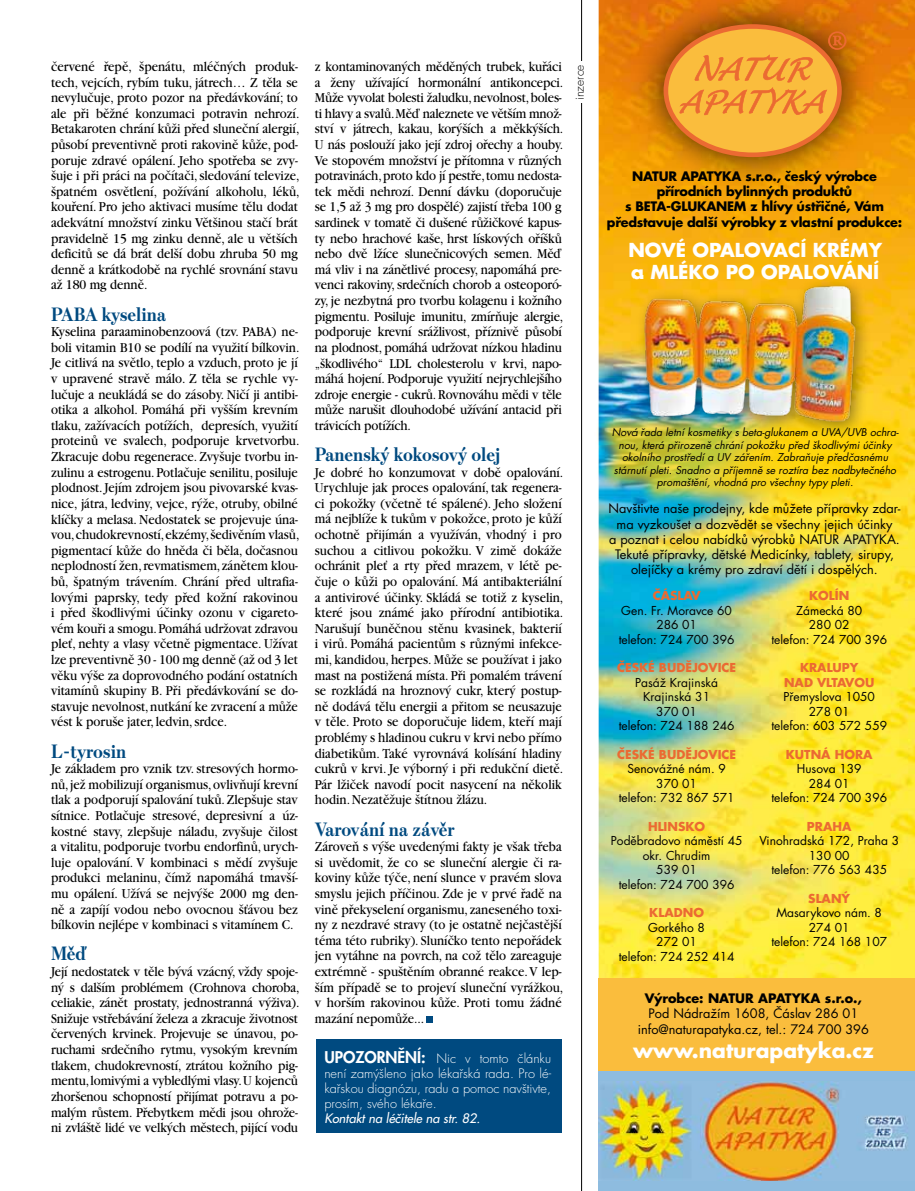
<style>
.page{position:relative;width:915px;height:1191px;background:#fff}
.page>*{position:absolute;margin:0;border:0;box-sizing:border-box;transform-origin:0 0}
.t1{font:700 20.25px "Futura CE";color:#fff}
.t2{font:700 19.5px "Escrow";color:#004a80;scale:.9 1}
.t3{font:700 18.75px/22.5px "Futura CE";color:#fff}
.t4{font:14.25px/15.6px "Garamond CE";color:#000;text-align:justify;scale:.9 1}
.t5{font:12.75px/15.3px "Futura CE";color:#000;text-align:center}
.t6{font:700 12.75px/15.3px "Futura CE";letter-spacing:-.02em;color:#000;text-align:center}
.t7{font:300 12.75px/15px "Futura CE";color:#fff;text-align:justify}
.t8{font:700 12.75px "Futura CE";color:#000}
.t9{font:italic 12.75px "Futura CE";color:#fff}
.t10{font:12px/14.4px "Futura CE";color:#000;text-align:center}
.t11{font:700 12px/14.4px "Futura CE";color:#eb6a32;text-align:center}
.t12{font:300 12px "Futura CE";color:#000}
.t13{font:italic 10.5px/12.6px "Futura CE";color:#000;text-align:center}
.s1{font-weight:800;font-size:15.75px}
</style>
<div class="page">
<hr style="left:581px;top:0;width:1px;height:1191px;background:#000">
<div style="left:574px;top:61px;width:12px;height:42px;background:#fff"></div>
<div style="left:316px;top:1039px;width:245px;height:93px;background:#004a80"></div>
<div style="left:426px;top:1016px;width:7px;height:6px;background:#004a80"></div>
<img style="left:598px;top:0;width:316px;height:978px">
<div style="left:598px;top:1070px;width:316px;height:121px;background:#8ebcdf"></div>
<div style="left:598px;top:978px;width:316px;height:92px;background:#fabd3d"></div>
<img style="left:598px;top:1082px;width:310px;height:99px">
<div style="left:628px;top:0;width:246px;height:188px;background:#000;opacity:.75"></div>
<svg style="left:663px;top:24px;width:183px;height:133px;background:#e89a2d"></svg>
<div style="left:592px;top:408px;width:321px;height:97px;background:#ffd400;opacity:.75"></div>
<div style="left:634px;top:275px;width:236px;height:162px;background:#000;opacity:.4"></div>
<img style="left:642px;top:281px;width:215px;height:142px">
<p class="t4" style="left:51px;top:59px;width:277px">červené řepě, špenátu, mléčných produk&shy;tech, vejcích, rybím tuku, játrech… Z těla se nevylučuje, proto pozor na předávkování; to ale při běžné konzumaci potravin nehrozí.<br>Betakaroten chrání kůži před sluneční alergií, působí preventivně proti rakovině kůže, pod&shy;poruje zdravé opálení. Jeho spotřeba se zvy&shy;šuje i při práci na počítači, sledování televize, špatném osvětlení, požívání alkoholu, léků, kouření. Pro jeho aktivaci musíme tělu dodat adekvátní množství zinku Většinou stačí brát pravidelně 15 mg zinku denně, ale u větších deficitů se dá brát delší dobu zhruba 50 mg denně a krátkodobě na rychlé srovnání stavu až 180 mg denně.</p>
<h2 class="t2" style="left:51px;top:301px;width:129px">PABA kyselina</h2>
<p class="t4" style="left:51px;top:324px;width:277px">Kyselina paraaminobenzoová (tzv. PABA) ne&shy;boli vitamin B10 se podílí na využití bílkovin.<br>Je citlivá na světlo, teplo a vzduch, proto je jí v upravené stravě málo. Z těla se rychle vy&shy;lučuje a neukládá se do zásoby. Ničí ji antibi&shy;otika a alkohol. Pomáhá při vyšším krevním tlaku, zažívacích potížích, depresích, využití proteinů ve svalech, podporuje krvetvorbu.<br>Zkracuje dobu regenerace. Zvyšuje tvorbu in&shy;zulinu a estrogenu. Potlačuje senilitu, posiluje plodnost. Jejím zdrojem jsou pivovarské kvas&shy;nice, játra, ledviny, vejce, rýže, otruby, obilné klíčky a melasa. Nedostatek se projevuje úna&shy;vou, chudokrevností, ekzémy, šedivěním vlasů, pigmentací kůže do hněda či běla, dočasnou neplodností žen, revmatismem, zánětem klou&shy;bů, špatným trávením. Chrání před ultrafia&shy;lovými paprsky, tedy před kožní rakovinou i před škodlivými účinky ozonu v cigareto&shy;vém kouři a smogu. Pomáhá udržovat zdravou pleť, nehty a vlasy včetně pigmentace. Užívat lze preventivně 30 - 100 mg denně (až od 3 let věku výše za doprovodného podání ostatních vitamínů skupiny B. Při předávkování se do&shy;stavuje nevolnost, nutkání ke zvracení a může vést k poruše jater, ledvin, srdce.</p>
<h2 class="t2" style="left:51px;top:738px;width:85px">L-tyrosin</h2>
<p class="t4" style="left:51px;top:761px;width:276px">Je základem pro vznik tzv. stresových hormo&shy;nů, jež mobilizují organismus, ovlivňují krevní tlak a podporují spalování tuků. Zlepšuje stav sítnice. Potlačuje stresové, depresivní a úz&shy;kostné stavy, zlepšuje náladu, zvyšuje čilost a vitalitu, podporuje tvorbu endorfinů, urych&shy;luje opalování. V kombinaci s mědí zvyšuje produkci melaninu, čímž napomáhá tmavší&shy;mu opálení. Užívá se nejvýše 2000 mg den&shy;ně a zapíjí vodou nebo ovocnou šťávou bez bílkovin nejlépe v kombinaci s vitamínem C.</p>
<h2 class="t2" style="left:51px;top:941px;width:40px">Měď</h2>
<p class="t4" style="left:51px;top:964px;width:277px">Její nedostatek v těle bývá vzácný, vždy spoje&shy;ný s dalším problémem (Crohnova choroba, celiakie, zánět prostaty, jednostranná výživa).<br>Snižuje vstřebávání železa a zkracuje životnost červených krvinek. Projevuje se únavou, po&shy;ruchami srdečního rytmu, vysokým krevním tlakem, chudokrevností, ztrátou kožního pig&shy;mentu, lomivými a vybledlými vlasy. U kojenců zhoršenou schopností přijímat potravu a po&shy;malým růstem. Přebytkem mědi jsou ohrože&shy;ni zvláště lidé ve velkých městech, pijící vodu</p>
<p class="t4" style="left:315px;top:59px;width:277px">z kontaminovaných měděných trubek, kuřáci a ženy užívající hormonální antikoncepci.<br>Může vyvolat bolesti žaludku, nevolnost, boles&shy;ti hlavy a svalů. Měď naleznete ve větším množ&shy;ství v játrech, kakau, korýších a měkkýších.<br>U nás poslouží jako její zdroj ořechy a houby.<br>Ve stopovém množství je přítomna v různých potravinách, proto kdo jí pestře, tomu nedosta&shy;tek mědi nehrozí. Denní dávku (doporučuje se 1,5 až 3 mg pro dospělé) zajistí třeba 100 g sardinek v tomatě či dušené růžičkové kapus&shy;ty nebo hrachové kaše, hrst lískových oříšků nebo dvě lžíce slunečnicových semen. Měď má vliv i na zánětlivé procesy, napomáhá pre&shy;venci rakoviny, srdečních chorob a osteoporó&shy;zy, je nezbytná pro tvorbu kolagenu i kožního pigmentu. Posiluje imunitu, zmírňuje alergie, podporuje krevní srážlivost, příznivě působí na plodnost, pomáhá udržovat nízkou hladinu „škodlivého“ LDL cholesterolu v krvi, napo&shy;máhá hojení. Podporuje využití nejrychlejšího zdroje energie - cukrů. Rovnováhu mědi v těle může narušit dlouhodobé užívání antacid při trávicích potížích.</p>
<h2 class="t2" style="left:315px;top:442px;width:207px">Panenský kokosový olej</h2>
<p class="t4" style="left:315px;top:465px;width:277px">Je dobré ho konzumovat v době opalování.<br>Urychluje jak proces opalování, tak regenera&shy;ci pokožky (včetně té spálené). Jeho složení má nejblíže k tukům v pokožce, proto je kůží ochotně přijímán a využíván, vhodný i pro suchou a citlivou pokožku. V zimě dokáže ochránit pleť a rty před mrazem, v létě pe&shy;čuje o kůži po opalování. Má antibakteriální a antivirové účinky. Skládá se totiž z kyselin, které jsou známé jako přírodní antibiotika.<br>Narušují buněčnou stěnu kvasinek, bakterií i virů. Pomáhá pacientům s různými infekce&shy;mi, kandidou, herpes. Může se používat i jako mast na postižená místa. Při pomalém trávení se rozkládá na hroznový cukr, který postup&shy;ně dodává tělu energii a přitom se neusazuje v těle. Proto se doporučuje lidem, kteří mají problémy s hladinou cukru v krvi nebo přímo diabetikům. Také vyrovnává kolísání hladiny cukrů v krvi. Je výborný i při redukční dietě.<br>Pár lžiček navodí pocit nasycení na několik hodin. Nezatěžuje štítnou žlázu.</p>
<h2 class="t2" style="left:315px;top:816px;width:157px">Varování na závěr</h2>
<p class="t4" style="left:315px;top:839px;width:277px">Zároveň s výše uvedenými fakty je však třeba si uvědomit, že co se sluneční alergie či ra&shy;koviny kůže týče, není slunce v pravém slova smyslu jejich příčinou. Zde je v prvé řadě na vině překyselení organismu, zaneseného toxi&shy;ny z nezdravé stravy (to je ostatně nejčastější téma této rubriky). Sluníčko tento nepořádek jen vytáhne na povrch, na což tělo zareaguje extrémně - spuštěním obranné reakce. V lep&shy;ším případě se to projeví sluneční vyrážkou, v horším rakovinou kůže. Proti tomu žádné mazání nepomůže...</p>
<p class="t7" style="left:324px;top:1051px;width:228px"><span class="s1">UPOZORNĚNÍ:</span> Nic v tomto článku není zamýšleno jako lékařská rada. Pro lé&shy;kařskou diagnózu, radu a pomoc navštivte, prosím, svého lékaře.</p>
<p class="t9" style="left:324px;top:1110px;width:157px">Kontakt na léčitele na str. 82.</p>
<p class="t12" style="left:572px;top:100px;width:37px;rotate:-90deg">inzerce</p>
<p class="t6" style="left:606px;top:168px;width:296px">NATUR APATYKA S.R.O., ČESKÝ VÝROBCE PŘÍRODNÍCH BYLINNÝCH PRODUKTŮ<br>S BETA-GLUKANEM Z HLÍVY ÚSTŘIČNÉ, VÁM PŘEDSTAVUJE DALŠÍ VÝROBKY Z VLASTNÍ PRODUKCE:</p>
<h3 class="t3" style="left:628px;top:238px;width:255px">NOVÉ OPALOVACÍ KRÉMY<br>A MLÉKO PO OPALOVÁNÍ</h3>
<p class="t13" style="left:611px;top:426px;width:288px">Nová řada letní kosmetiky s beta-glukanem a UVA/UVB ochra&shy;nou, která přirozeně chrání pokožku před škodlivými účinky okolního prostředí a UV zářením. Zabraňuje předčasnému stárnutí pleti. Snadno a příjemně se roztíra bez nadbytečného promaštění, vhodná pro všechny typy pleti.</p>
<p class="t5" style="left:608px;top:501px;width:293px">Navštivte naše prodejny, kde můžete přípravky zdar&shy;ma vyzkoušet a dozvědět se všechny jejich účinky<br>a poznat i celou nabídků výrobků NATUR APATYKA.<br>Tekuté přípravky, dětské Medicínky, tablety, sirupy, olejíčky a krémy pro zdraví dětí i dospělých.</p>
<p class="t11" style="left:652px;top:589px;width:49px">ČÁSLAV</p>
<p class="t10" style="left:618px;top:603px;width:117px">Gen. Fr. Moravce 60<br>286 01<br>telefon: 724 700 396</p>
<p class="t11" style="left:617px;top:661px;width:120px">ČESKÉ BUDĚJOVICE</p>
<p class="t10" style="left:618px;top:675px;width:117px">Pasáž Krajinská<br>Krajinská 31<br>370 01<br>telefon: 724 188 246</p>
<p class="t11" style="left:617px;top:747px;width:120px">ČESKÉ BUDĚJOVICE</p>
<p class="t10" style="left:618px;top:762px;width:117px">Senovážné nám. 9<br>370 01<br>telefon: 732 867 571</p>
<p class="t11" style="left:647px;top:819px;width:59px">HLINSKO</p>
<p class="t10" style="left:610px;top:834px;width:133px">Poděbradovo náměstí 45 okr. Chrudim<br>539 01<br>telefon: 724 700 396</p>
<p class="t11" style="left:649px;top:905px;width:56px">KLADNO</p>
<p class="t10" style="left:618px;top:920px;width:117px">Gorkého 8<br>272 01<br>telefon: 724 252 414</p>
<p class="t11" style="left:808px;top:589px;width:42px">KOLÍN</p>
<p class="t10" style="left:771px;top:603px;width:117px">Zámecká 80<br>280 02<br>telefon: 724 700 396</p>
<p class="t11" style="left:783px;top:661px;width:92px">KRALUPY<br>NAD VLTAVOU</p>
<p class="t10" style="left:771px;top:690px;width:117px">Přemyslova 1050<br>278 01<br>telefon: 603 572 559</p>
<p class="t11" style="left:785px;top:747px;width:88px">KUTNÁ HORA</p>
<p class="t10" style="left:771px;top:762px;width:117px">Husova 139<br>284 01<br>telefon: 724 700 396</p>
<p class="t11" style="left:806px;top:819px;width:46px">PRAHA</p>
<p class="t10" style="left:759px;top:834px;width:141px">Vinohradská 172, Praha 3<br>130 00<br>telefon: 776 563 435</p>
<p class="t11" style="left:808px;top:891px;width:43px">SLANÝ</p>
<p class="t10" style="left:771px;top:906px;width:117px">Masarykovo nám. 8<br>274 01<br>telefon: 724 168 107</p>
<p class="t8" style="left:644px;top:990px;width:218px">VÝROBCE: NATUR APATYKA S.R.O.,</p>
<p class="t5" style="left:637px;top:1006px;width:233px">Pod Nádražím 1608, Čáslav 286 01 info@naturapatyka.cz, tel.: 724 700 396</p>
<h1 class="t1" style="left:633px;top:1037px;width:242px">WWW.NATURAPATYKA.CZ</h1>
</div>
